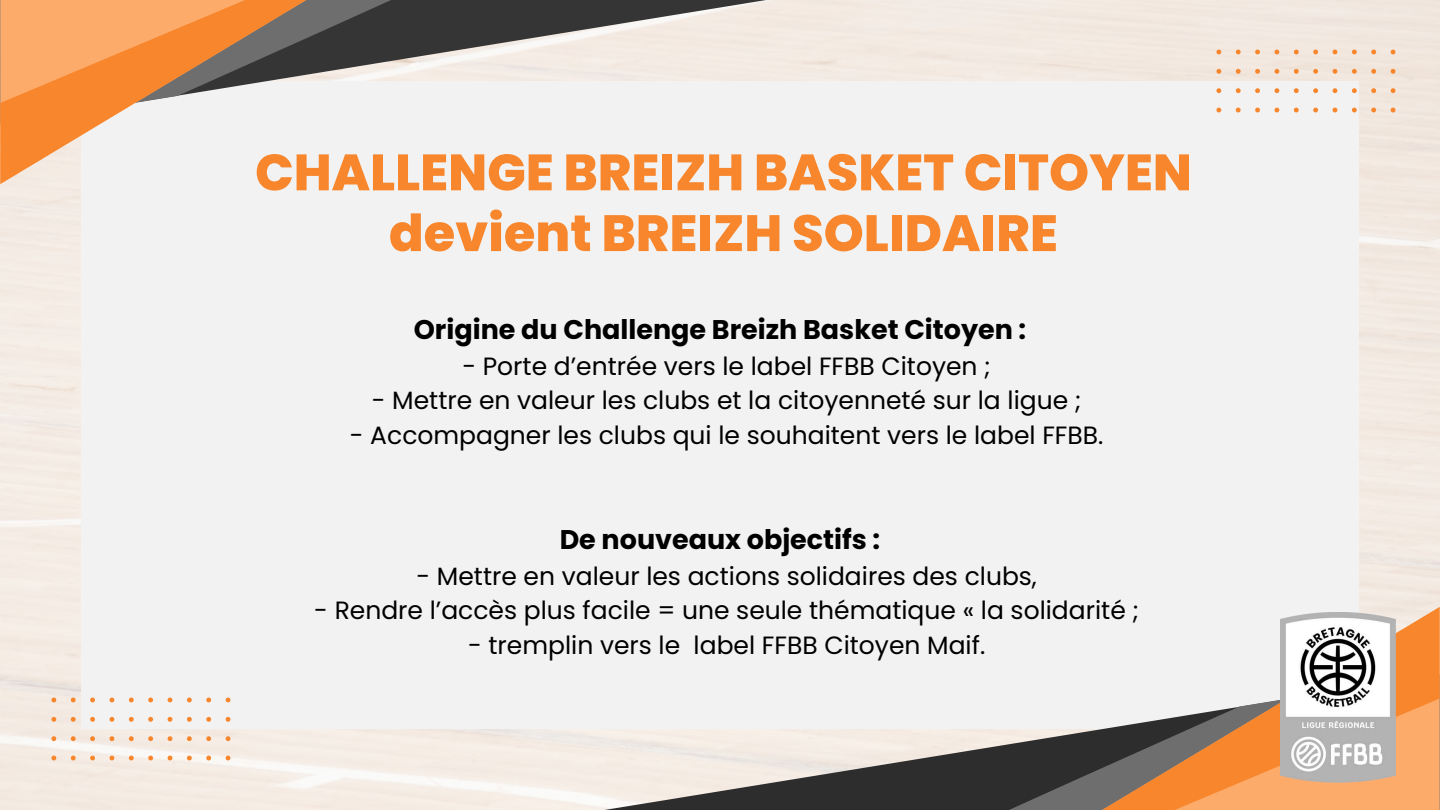
<style>
.page{position:relative;width:1440px;height:810px;background:#fff}
.page>*{position:absolute;margin:0;border:0;box-sizing:border-box;transform-origin:0 0}
.t1{font:800 51px/60.8px "Poppins";color:#f8862c;text-align:center}
.t2{font:700 27px "Poppins";color:#000}
.t3{font:25px "Poppins";color:#000}
</style>
<div class="page">
<div style="left:81px;top:81px;width:1278px;height:648px;background:#f2f2f2"></div>
<svg style="left:565px;top:729px;width:379px;height:81px;background:#b7b1ac"></svg>
<svg style="left:944px;top:729px;width:109px;height:81px;background:#5a5856"></svg>
<svg style="left:1053px;top:607px;width:387px;height:203px"></svg>
<svg style="left:439px;top:0;width:336px;height:81px;background:#b5b0ab"></svg>
<svg style="left:342px;top:0;width:97px;height:81px;background:#686665"></svg>
<svg style="left:0;top:0;width:342px;height:184px"></svg>
<svg style="left:1216px;top:50px;width:5px;height:4px"></svg>
<svg style="left:1236px;top:50px;width:5px;height:4px"></svg>
<svg style="left:1255px;top:50px;width:5px;height:4px"></svg>
<svg style="left:1274px;top:50px;width:5px;height:4px"></svg>
<svg style="left:1294px;top:50px;width:5px;height:4px"></svg>
<svg style="left:1313px;top:50px;width:5px;height:4px"></svg>
<svg style="left:1333px;top:50px;width:4px;height:4px"></svg>
<svg style="left:1352px;top:50px;width:5px;height:4px"></svg>
<svg style="left:1371px;top:50px;width:5px;height:4px"></svg>
<svg style="left:1216px;top:69px;width:5px;height:5px"></svg>
<svg style="left:1236px;top:69px;width:5px;height:5px"></svg>
<svg style="left:1255px;top:69px;width:5px;height:5px"></svg>
<svg style="left:1274px;top:69px;width:5px;height:5px"></svg>
<svg style="left:1294px;top:69px;width:5px;height:5px"></svg>
<svg style="left:1313px;top:69px;width:5px;height:5px"></svg>
<svg style="left:1333px;top:69px;width:4px;height:5px"></svg>
<svg style="left:1352px;top:69px;width:5px;height:5px"></svg>
<svg style="left:1371px;top:69px;width:5px;height:5px"></svg>
<svg style="left:1216px;top:88px;width:5px;height:5px"></svg>
<svg style="left:1236px;top:88px;width:5px;height:5px"></svg>
<svg style="left:1255px;top:88px;width:5px;height:5px"></svg>
<svg style="left:1274px;top:88px;width:5px;height:5px"></svg>
<svg style="left:1294px;top:88px;width:5px;height:5px"></svg>
<svg style="left:1313px;top:88px;width:5px;height:5px"></svg>
<svg style="left:1333px;top:88px;width:4px;height:5px"></svg>
<svg style="left:1352px;top:88px;width:5px;height:5px"></svg>
<svg style="left:1371px;top:88px;width:5px;height:5px"></svg>
<svg style="left:1216px;top:108px;width:5px;height:4px"></svg>
<svg style="left:1236px;top:108px;width:5px;height:4px"></svg>
<svg style="left:1255px;top:108px;width:5px;height:4px"></svg>
<svg style="left:1274px;top:108px;width:5px;height:4px"></svg>
<svg style="left:1294px;top:108px;width:5px;height:4px"></svg>
<svg style="left:1313px;top:108px;width:5px;height:4px"></svg>
<svg style="left:1333px;top:108px;width:4px;height:4px"></svg>
<svg style="left:1352px;top:108px;width:5px;height:4px"></svg>
<svg style="left:1371px;top:108px;width:5px;height:4px"></svg>
<svg style="left:1391px;top:50px;width:4px;height:4px"></svg>
<svg style="left:1391px;top:69px;width:4px;height:5px"></svg>
<svg style="left:1391px;top:88px;width:4px;height:5px"></svg>
<svg style="left:1391px;top:108px;width:4px;height:4px"></svg>
<svg style="left:51px;top:698px;width:5px;height:4px"></svg>
<svg style="left:71px;top:698px;width:5px;height:4px"></svg>
<svg style="left:90px;top:698px;width:5px;height:4px"></svg>
<svg style="left:110px;top:698px;width:4px;height:4px"></svg>
<svg style="left:129px;top:698px;width:5px;height:4px"></svg>
<svg style="left:148px;top:698px;width:5px;height:4px"></svg>
<svg style="left:168px;top:698px;width:4px;height:4px"></svg>
<svg style="left:187px;top:698px;width:5px;height:4px"></svg>
<svg style="left:206px;top:698px;width:5px;height:4px"></svg>
<svg style="left:51px;top:717px;width:5px;height:5px"></svg>
<svg style="left:71px;top:717px;width:5px;height:5px"></svg>
<svg style="left:90px;top:717px;width:5px;height:5px"></svg>
<svg style="left:110px;top:717px;width:4px;height:5px"></svg>
<svg style="left:129px;top:717px;width:5px;height:5px"></svg>
<svg style="left:148px;top:717px;width:5px;height:5px"></svg>
<svg style="left:168px;top:717px;width:4px;height:5px"></svg>
<svg style="left:187px;top:717px;width:5px;height:5px"></svg>
<svg style="left:206px;top:717px;width:5px;height:5px"></svg>
<svg style="left:51px;top:736px;width:5px;height:5px"></svg>
<svg style="left:71px;top:736px;width:5px;height:5px"></svg>
<svg style="left:90px;top:736px;width:5px;height:5px"></svg>
<svg style="left:110px;top:736px;width:4px;height:5px"></svg>
<svg style="left:129px;top:736px;width:5px;height:5px"></svg>
<svg style="left:148px;top:736px;width:5px;height:5px"></svg>
<svg style="left:168px;top:736px;width:4px;height:5px"></svg>
<svg style="left:187px;top:736px;width:5px;height:5px"></svg>
<svg style="left:206px;top:736px;width:5px;height:5px"></svg>
<svg style="left:51px;top:756px;width:5px;height:4px"></svg>
<svg style="left:71px;top:756px;width:5px;height:4px"></svg>
<svg style="left:90px;top:756px;width:5px;height:4px"></svg>
<svg style="left:110px;top:756px;width:4px;height:4px"></svg>
<svg style="left:129px;top:756px;width:5px;height:4px"></svg>
<svg style="left:148px;top:756px;width:5px;height:4px"></svg>
<svg style="left:168px;top:756px;width:4px;height:4px"></svg>
<svg style="left:187px;top:756px;width:5px;height:4px"></svg>
<svg style="left:206px;top:756px;width:5px;height:4px"></svg>
<svg style="left:226px;top:698px;width:4px;height:4px"></svg>
<svg style="left:226px;top:717px;width:4px;height:5px"></svg>
<svg style="left:226px;top:736px;width:4px;height:5px"></svg>
<svg style="left:226px;top:756px;width:4px;height:4px"></svg>
<img style="left:1281px;top:612px;width:114px;height:171px">
<h1 class="t1" style="left:255px;top:142px;width:938px">CHALLENGE BREIZH BASKET CITOYEN devient BREIZH SOLIDAIRE</h1>
<p class="t2" style="left:414px;top:314px;width:614px">Origine du Challenge Breizh Basket Citoyen :</p>
<p class="t3" style="left:462px;top:351px;width:530px">- Porte d’entrée vers le label FFBB Citoyen ;</p>
<p class="t3" style="left:372px;top:386px;width:711px">- Mettre en valeur les clubs et la citoyenneté sur la ligue ;</p>
<p class="t3" style="left:350px;top:420px;width:755px">- Accompagner les clubs qui le souhaitent vers le label FFBB.</p>
<p class="t2" style="left:560px;top:524px;width:322px">De nouveaux objectifs :</p>
<p class="t3" style="left:416px;top:561px;width:622px">- Mettre en valeur les actions solidaires des clubs,</p>
<p class="t3" style="left:314px;top:596px;width:826px">- Rendre l’accès plus facile = une seule thématique « la solidarité ;</p>
<p class="t3" style="left:468px;top:630px;width:519px">- tremplin vers le label FFBB Citoyen Maif.</p>
</div>
